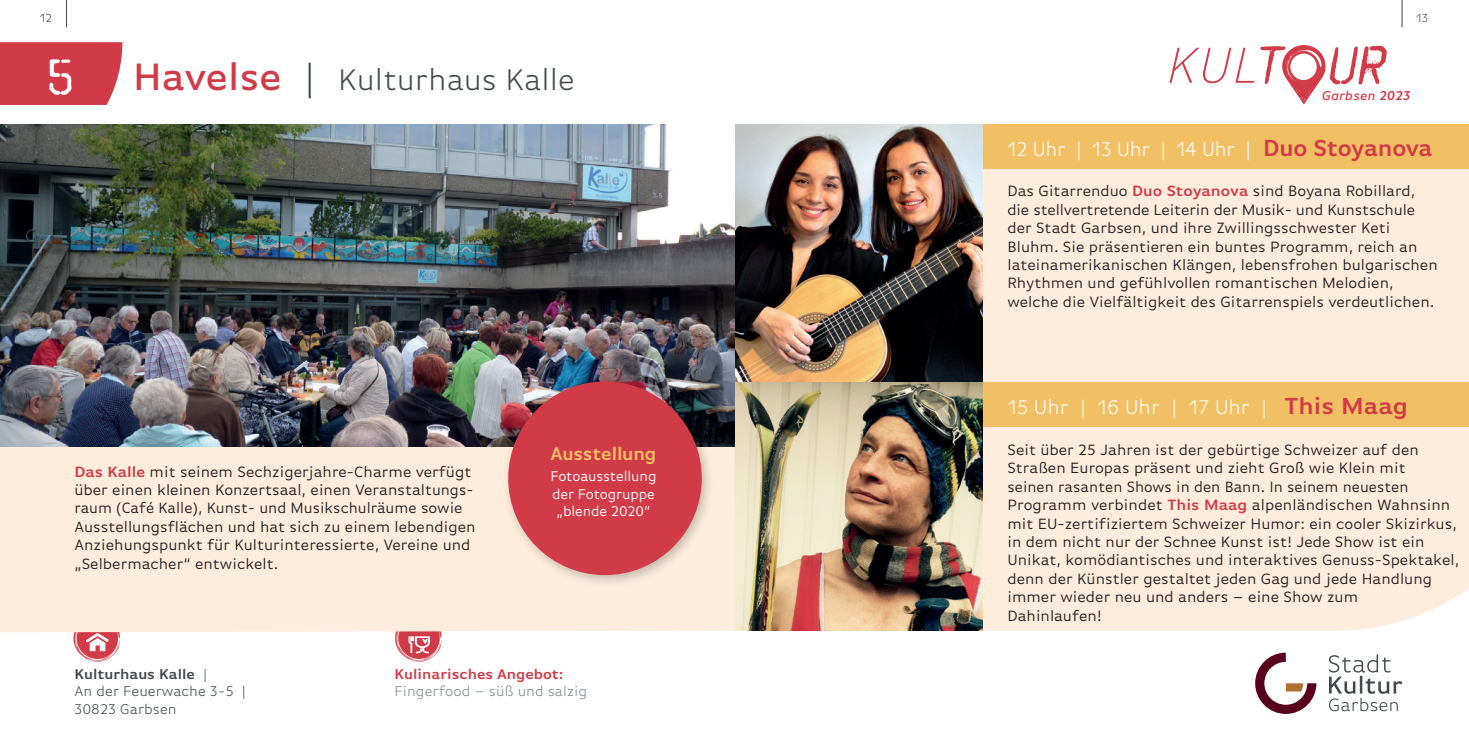
<style>
.page{position:relative;width:1469px;height:735px;background:#fff}
.page>*{position:absolute;margin:0;border:0;box-sizing:border-box;transform-origin:0 0}
.t1{font:300 31.5px "Basic Gothic Pro";color:#41494e}
.t2{font:300 21px "Basic Gothic Pro";letter-spacing:-.005em;color:#fff;scale:.96 1}
.t3{font:300 21px "Basic Gothic Pro";letter-spacing:-.005em;color:#fff}
.t4{font:600 19.25px "Basic Gothic Pro";letter-spacing:-.01em;color:#f1c065}
.t5{font:15.75px/18.4px "Basic Gothic Pro";color:#231f20}
.t6{font:300 14.88px/17.8px "Basic Gothic Pro";color:#41494e}
.t7{font:14.88px/17.2px "Basic Gothic Pro";letter-spacing:-.01em;color:#fff}
.t8{font:300 14.88px "Basic Gothic Pro";color:#7f878d}
.t9{font:600 14.88px "Basic Gothic Pro";color:#d13b47}
.t10{font:italic 500 13.47px "Basic Gothic Pro";letter-spacing:.01em;color:#d13b47}
.t11{font:300 12.25px "Basic Gothic Pro";color:#41494e}
.s1{font-family:"Octin Spraypaint A Rg";font-weight:400;font-size:50.75px;color:#fff}
.s2{font-weight:500;font-size:40.25px;color:#d13b47}
.s3{font-size:40.25px}
.s4{font-weight:600;color:#d13b47}
.s5{font-weight:600}
.s6{font-weight:600;font-size:24.5px;color:#d13b47}
</style>
<div class="page">
<div style="left:982px;top:169px;width:486px;height:461px;background:#feeddd"></div>
<div style="left:981px;top:124px;width:487px;height:45px;background:#f1c065"></div>
<img style="left:734px;top:124px;width:248px;height:506px">
<div style="left:981px;top:382px;width:487px;height:45px;background:#f1c065"></div>
<svg style="left:73px;top:632px;width:47px;height:29px"></svg>
<svg style="left:395px;top:632px;width:46px;height:29px"></svg>
<svg style="left:66px;top:0;width:1px;height:27px"></svg>
<svg style="left:1401px;top:0;width:1px;height:27px"></svg>
<div style="left:0;top:446px;width:734px;height:186px;background:#feeddd"></div>
<img style="left:0;top:124px;width:734px;height:322px">
<div style="left:0;top:42px;width:122px;height:63px;background:#d13b47"></div>
<div style="left:502px;top:375px;width:212px;height:212px;background:#231f20;opacity:.25"></div>
<div style="left:508px;top:381px;width:193px;height:193px;background:#d13b47;border-radius:50%"></div>
<svg style="left:1169px;top:45px;width:218px;height:60px"></svg>
<div style="left:1290px;top:54px;width:26px;height:26px;background:#fff;border-radius:50%"></div>
<svg style="left:1328px;top:654px;width:73px;height:56px"></svg>
<svg style="left:1255px;top:652px;width:61px;height:61px"></svg>
<p class="t11" style="left:40px;top:11px;width:14px">12</p>
<p class="t11" style="left:1416px;top:11px;width:14px">13</p>
<h1 class="t1" style="left:47px;top:62px;width:529px"><span class="s1">5</span> <span class="s2">Havelse</span> <span class="s3">|</span> Kulturhaus Kalle</h1>
<p class="t5" style="left:74px;top:462px;width:403px"><span class="s4">Das Kalle</span> mit seinem Sechzigerjahre-Charme verfügt über einen kleinen Konzertsaal, einen Veranstaltungs&shy;raum (Café Kalle), Kunst- und Musikschulräume sowie Ausstellungsflächen und hat sich zu einem lebendigen Anziehungspunkt für Kulturinteressierte, Vereine und „Selbermacher“ entwickelt.</p>
<p class="t4" style="left:550px;top:442px;width:107px">Ausstellung</p>
<p class="t7" style="left:550px;top:467px;width:108px">Fotoausstellung der Fotogruppe „blende 2020“</p>
<p class="t6" style="left:74px;top:664px;width:173px"><span class="s5">Kulturhaus Kalle</span> |<br>An der Feuerwache 3-5 |<br>30823 Garbsen</p>
<p class="t9" style="left:394px;top:664px;width:170px">Kulinarisches Angebot:</p>
<p class="t8" style="left:394px;top:682px;width:194px">Fingerfood – süß und salzig</p>
<p class="t10" style="left:1322px;top:88px;width:90px">Garbsen <span class="s5">2023</span></p>
<h2 class="t2" style="left:1007px;top:137px;width:444px">12 Uhr | 13 Uhr | 14 Uhr | <span class="s6">Duo Stoyanova</span></h2>
<p class="t5" style="left:1007px;top:182px;width:432px">Das Gitarrenduo <span class="s4">Duo Stoyanova</span> sind Boyana Robillard, die stellvertretende Leiterin der Musik- und Kunstschule der Stadt Garbsen, und ihre Zwillingsschwester Keti Bluhm. Sie präsentieren ein buntes Programm, reich an lateinamerikanischen Klängen, lebensfrohen bulgarischen Rhythmen und gefühlvollen romantischen Melodien, welche die Vielfältigkeit des Gitarrenspiels verdeutlichen.</p>
<h2 class="t3" style="left:1007px;top:395px;width:402px">15 Uhr | 16 Uhr | 17 Uhr | <span class="s6">This Maag</span></h2>
<p class="t5" style="left:1007px;top:440px;width:453px">Seit über 25 Jahren ist der gebürtige Schweizer auf den Straßen Europas präsent und zieht Groß wie Klein mit<br>seinen rasanten Shows in den Bann. In seinem neuesten Programm verbindet <span class="s4">This Maag</span> alpenländischen Wahnsinn mit EU-zertifiziertem Schweizer Humor: ein cooler Skizirkus, in dem nicht nur der Schnee Kunst ist! Jede Show ist ein Unikat, komödiantisches und interaktives Genuss-Spektakel, denn der Künstler gestaltet jeden Gag und jede Handlung immer wieder neu und anders – eine Show zum<br>Dahinlaufen!</p>
</div>
